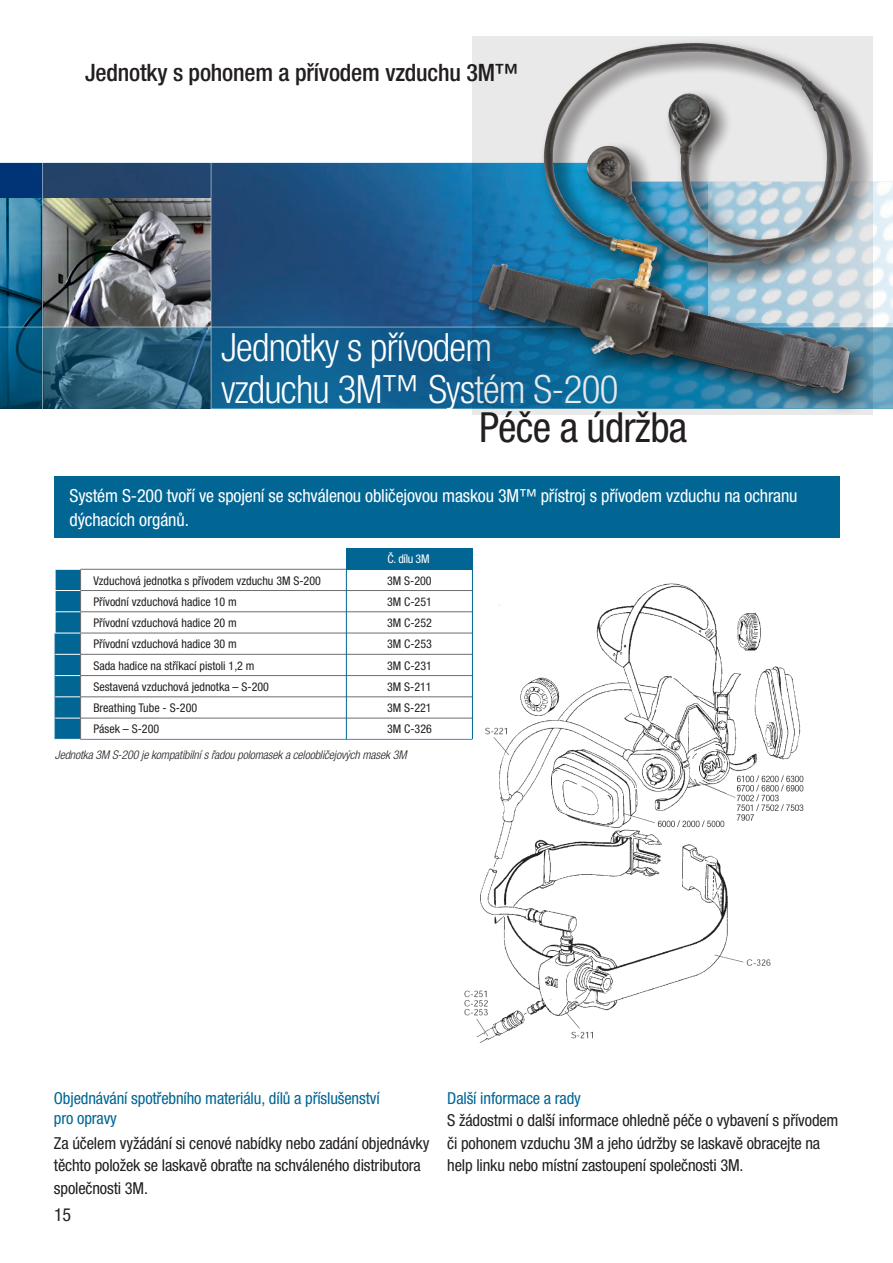
<style>
.page{position:relative;width:893px;height:1263px;background:#fff}
.page>*{position:absolute;margin:0;border:0;box-sizing:border-box;transform-origin:0 0}
.t1{font:condensed 41.55px "Helvetica Neue CE";letter-spacing:-.02em;color:#231f20}
.t2{font:300 condensed 39px/42px "Helvetica Neue CE";letter-spacing:-.02em;color:#fff}
.t3{font:500 condensed 24px "Helvetica Neue CE";letter-spacing:-.01em;color:#231f20}
.t4{font:condensed 18px/24px "Helvetica Neue CE";letter-spacing:-.01em;color:#fff}
.t5{font:condensed 18px "Helvetica Neue CE";color:#231f20}
.t6{font:condensed 16.5px/22.5px "Helvetica Neue CE";letter-spacing:-.01em;color:#231f20}
.t7{font:condensed 16.5px/19.8px "Helvetica Neue CE";letter-spacing:-.01em;color:#016694}
.t8{font:condensed 12px/21.3px "Helvetica Neue CE";color:#231f20}
.t9{font:italic 300 condensed 12px "Helvetica Neue CE";letter-spacing:-.01em;color:#231f20}
.s1{color:#fff}
.s2{color:#016694}
</style>
<div class="page">
<img style="left:43px;top:163px;width:850px;height:164px">
<img style="left:43px;top:198px;width:168px;height:129px">
<svg style="left:0;top:163px;width:42px;height:164px;background:#1f6994"></svg>
<svg style="left:0;top:328px;width:893px;height:80px;background:#1e638a"></svg>
<svg style="left:873px;top:182px;width:20px;height:141px"></svg>
<hr style="left:211px;top:163px;width:1px;height:264px;background:#fff">
<hr style="left:42px;top:163px;width:1px;height:261px;background:#fff">
<div style="left:54px;top:476px;width:786px;height:62px;background:#016694"></div>
<svg style="left:473px;top:37px;width:400px;height:378px;background:#91b2c4"></svg>
<img style="left:479px;top:43px;width:371px;height:351px">
<img style="left:462px;top:570px;width:342px;height:473px">
<hr style="left:80px;top:569px;width:392px;height:1px;background:#6c6d70">
<hr style="left:80px;top:590px;width:392px;height:1px;background:#6c6d70">
<hr style="left:80px;top:611px;width:392px;height:1px;background:#6c6d70">
<hr style="left:80px;top:633px;width:392px;height:1px;background:#6c6d70">
<hr style="left:80px;top:654px;width:392px;height:1px;background:#6c6d70">
<hr style="left:80px;top:675px;width:392px;height:1px;background:#6c6d70">
<hr style="left:80px;top:696px;width:392px;height:1px;background:#6c6d70">
<hr style="left:80px;top:718px;width:392px;height:1px;background:#6c6d70">
<hr style="left:81px;top:739px;width:391px;height:1px;background:#5784ab">
<hr style="left:346px;top:569px;width:1px;height:170px;background:#016694">
<hr style="left:472px;top:569px;width:1px;height:170px;background:#016694">
<svg style="left:55px;top:569px;width:26px;height:171px;background:#146f99"></svg>
<div style="left:346px;top:548px;width:127px;height:21px;background:#016694"></div>
<p class="t3" style="left:85px;top:59px;width:435px">Jednotky s pohonem a přívodem vzduchu 3M™</p>
<p class="t2" style="left:221px;top:329px;width:399px">Jednotky s přívodem<br>vzduchu 3M™ Systém S-200</p>
<p class="t1" style="left:479px;top:404px;width:210px">Péče a údržba</p>
<p class="t4" style="left:70px;top:485px;width:729px">Systém S-200 tvoří ve spojení se schválenou obličejovou maskou 3M™ přístroj s přívodem vzduchu na ochranu dýchacích orgánů.</p>
<p class="t8" style="left:387px;top:549px;width:46px"><span class="s1">Č. dílu 3M<br></span>3M S-200<br>3M C-251<br>3M C-252<br>3M C-253<br>3M C-231<br>3M S-211<br>3M S-221<br>3M C-326</p>
<p class="t8" style="left:93px;top:571px;width:229px">Vzduchová jednotka s přívodem vzduchu 3M S-200<br>Přívodní vzduchová hadice 10 m<br>Přívodní vzduchová hadice 20 m<br>Přívodní vzduchová hadice 30 m<br>Sada hadice na stříkací pistoli 1,2 m<br>Sestavená vzduchová jednotka – S-200<br>Breathing Tube - S-200<br>Pásek – S-200</p>
<p class="t9" style="left:55px;top:748px;width:353px">Jednotka 3M S-200 je kompatibilní s řadou polomasek a celoobličejových masek 3M</p>
<p class="t7" style="left:54px;top:1089px;width:327px">Objednávání spotřebního materiálu, dílů a příslušenství pro opravy</p>
<p class="t6" style="left:54px;top:1133px;width:377px">Za účelem vyžádání si cenové nabídky nebo zadání objednávky těchto položek se laskavě obraťte na schváleného distributora společnosti 3M.</p>
<p class="t5" style="left:54px;top:1205px;width:19px">15</p>
<p class="t6" style="left:447px;top:1088px;width:393px"><span class="s2">Další informace a rady<br></span>S žádostmi o další informace ohledně péče o vybavení s přívodem či pohonem vzduchu 3M a jeho údržby se laskavě obracejte na help linku nebo místní zastoupení společnosti 3M.</p>
</div>
